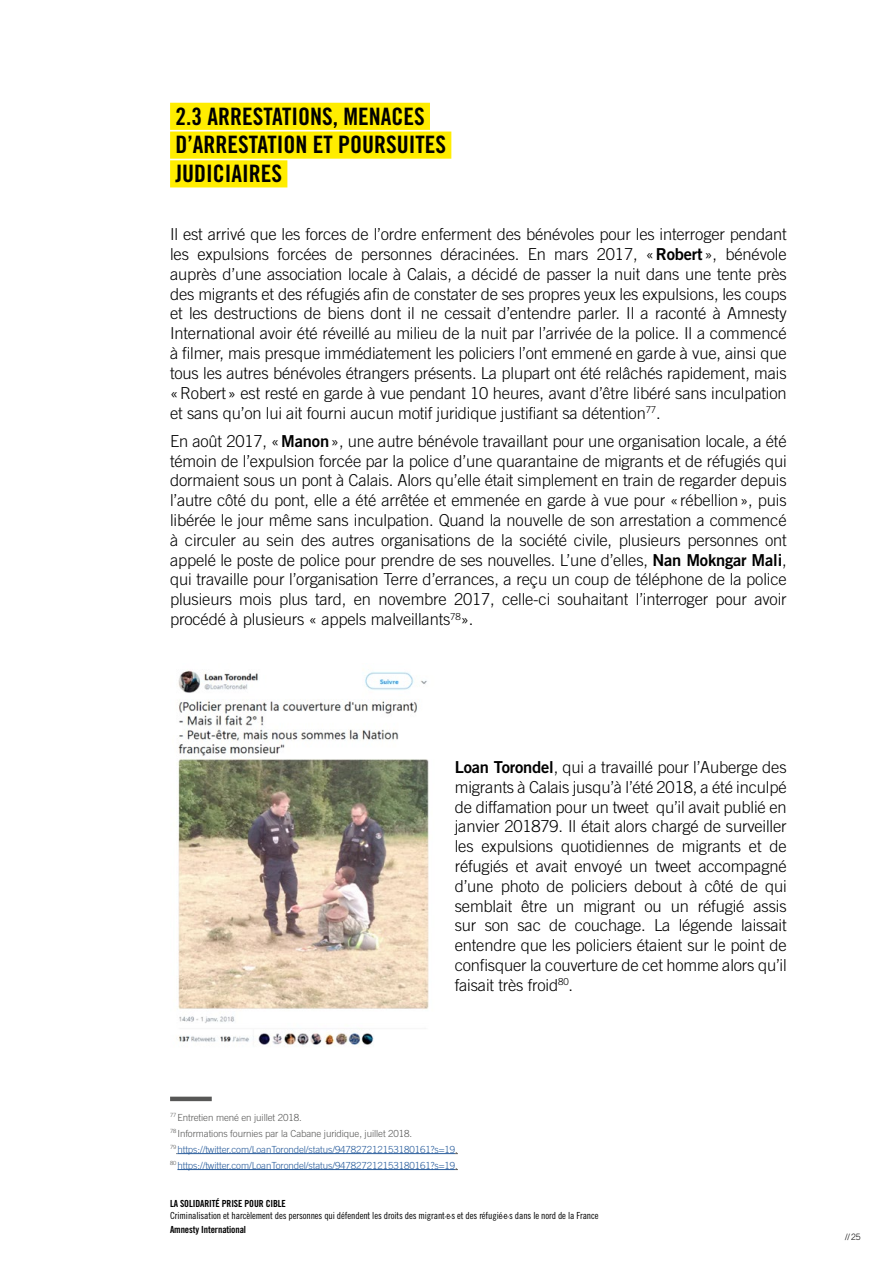
<style>
.page{position:relative;width:893px;height:1263px;background:#fff}
.page>*{position:absolute;margin:0;border:0;box-sizing:border-box;transform-origin:0 0}
.t1{font:24px/28.8px "Trade Gothic Bold Cond Twenty";color:#000}
.t2{font:300 16.5px/19.8px "Trade Gothic";letter-spacing:-.01em;color:#000;text-align:justify}
.t3{font:300 9.75px/15.9px "Trade Gothic";letter-spacing:-.01em;color:#275b9b}
.t4{font:9.75px "Trade Gothic Cond Eighteen";letter-spacing:-.01em;color:#000}
.t5{font:9.75px "Trade Gothic Bold Cond Twenty";letter-spacing:-.01em;color:#000}
.t6{font:300 8.7px "Trade Gothic";color:#000}
.t7{font:3px "Trade Gothic Cond Eighteen";color:#000}
.s1{font-family:"Trade Gothic Bold Two";font-weight:400}
.s2{color:#575756}
.s3{font-size:9.75px}
</style>
<div class="page">
<div style="left:170px;top:103px;width:260px;height:27px;background:#ffed00"></div>
<div style="left:170px;top:132px;width:281px;height:27px;background:#ffed00"></div>
<div style="left:170px;top:160px;width:117px;height:27px;background:#ffed00"></div>
<hr style="left:177px;top:1153px;width:278px;height:1px;background:#275b9b">
<hr style="left:177px;top:1169px;width:278px;height:1px;background:#275b9b">
<hr style="left:170px;top:1097px;width:42px;height:4px;background:#575756">
<img style="left:178px;top:670px;width:251px;height:375px">
<h1 class="t1" style="left:175px;top:101px;width:272px">2.3 ARRESTATIONS, MENACES<br>D’ARRESTATION ET POURSUITES<br>JUDICIAIRES</h1>
<p class="t2" style="left:170px;top:224px;width:618px">Il est arrivé que les forces de l’ordre enferment des bénévoles pour les interroger pendant les expulsions forcées de personnes déracinées. En mars 2017, «<span class="s1">Robert</span>», bénévole auprès d’une association locale à Calais, a décidé de passer la nuit dans une tente près des migrants et des réfugiés afin de constater de ses propres yeux les expulsions, les coups et les destructions de biens dont il ne cessait d’entendre parler. Il a raconté à Amnesty International avoir été réveillé au milieu de la nuit par l’arrivée de la police. Il a commencé à filmer, mais presque immédiatement les policiers l’ont emmené en garde à vue, ainsi que tous les autres bénévoles étrangers présents. La plupart ont été relâchés rapidement, mais «Robert» est resté en garde à vue pendant 10 heures, avant d’être libéré sans inculpation et sans qu’on lui ait fourni aucun motif juridique justifiant sa détention<sup>77</sup>.</p>
<p class="t2" style="left:170px;top:431px;width:618px">En août 2017, «<span class="s1">Manon</span>», une autre bénévole travaillant pour une organisation locale, a été témoin de l’expulsion forcée par la police d’une quarantaine de migrants et de réfugiés qui dormaient sous un pont à Calais. Alors qu’elle était simplement en train de regarder depuis l’autre côté du pont, elle a été arrêtée et emmenée en garde à vue pour «rébellion», puis libérée le jour même sans inculpation. Quand la nouvelle de son arrestation a commencé à circuler au sein des autres organisations de la société civile, plusieurs personnes ont appelé le poste de police pour prendre de ses nouvelles. L’une d’elles, <span class="s1">Nan Mokngar Mali</span>, qui travaille pour l’organisation Terre d’errances, a reçu un coup de téléphone de la police plusieurs mois plus tard, en novembre 2017, celle-ci souhaitant l’interroger pour avoir procédé à plusieurs « appels malveillants<sup>78</sup>».</p>
<p class="t2" style="left:455px;top:757px;width:333px"><span class="s1">Loan Torondel</span>, qui a travaillé pour l’Auberge des migrants à Calais jusqu’à l’été 2018, a été inculpé de diffamation pour un tweet qu’il avait publié en janvier 201879. Il était alors chargé de surveiller les expulsions quotidiennes de migrants et de réfugiés et avait envoyé un tweet accompagné d’une photo de policiers debout à côté de qui semblait être un migrant ou un réfugié assis sur son sac de couchage. La légende laissait entendre que les policiers étaient sur le point de confisquer la couverture de cet homme alors qu’il faisait très froid<sup>80</sup>.</p>
<p class="t3" style="left:170px;top:1109px;width:289px"><sup>77</sup> <span class="s2">Entretien mené en juillet 2018.<br></span><sup>78</sup> <span class="s2">Informations fournies par la Cabane juridique, juillet 2018.<br></span><sup>79</sup> https://twitter.com/LoanTorondel/status/947827212153180161?s=19<span class="s2">.<br></span><sup>80</sup> https://twitter.com/LoanTorondel/status/947827212153180161?s=19<span class="s2">.</span></p>
<p class="t5" style="left:170px;top:1198px;width:117px">LA SOLIDARITÉ PRISE POUR CIBLE</p>
<p class="t4" style="left:170px;top:1210px;width:276px">Criminalisation et harcèlement des personnes qui défendent les droits des migrant</p>
<p class="t7" style="left:445px;top:1215px;width:8px">•<span class="s3">e</span>•</p>
<p class="t4" style="left:451px;top:1210px;width:53px">s et des réfugié</p>
<p class="t7" style="left:502px;top:1215px;width:8px">•<span class="s3">e</span>•</p>
<p class="t4" style="left:509px;top:1210px;width:91px">s dans le nord de la France</p>
<p class="t5" style="left:170px;top:1223px;width:78px">Amnesty International</p>
<p class="t6" style="left:845px;top:1231px;width:17px">//25</p>
</div>
